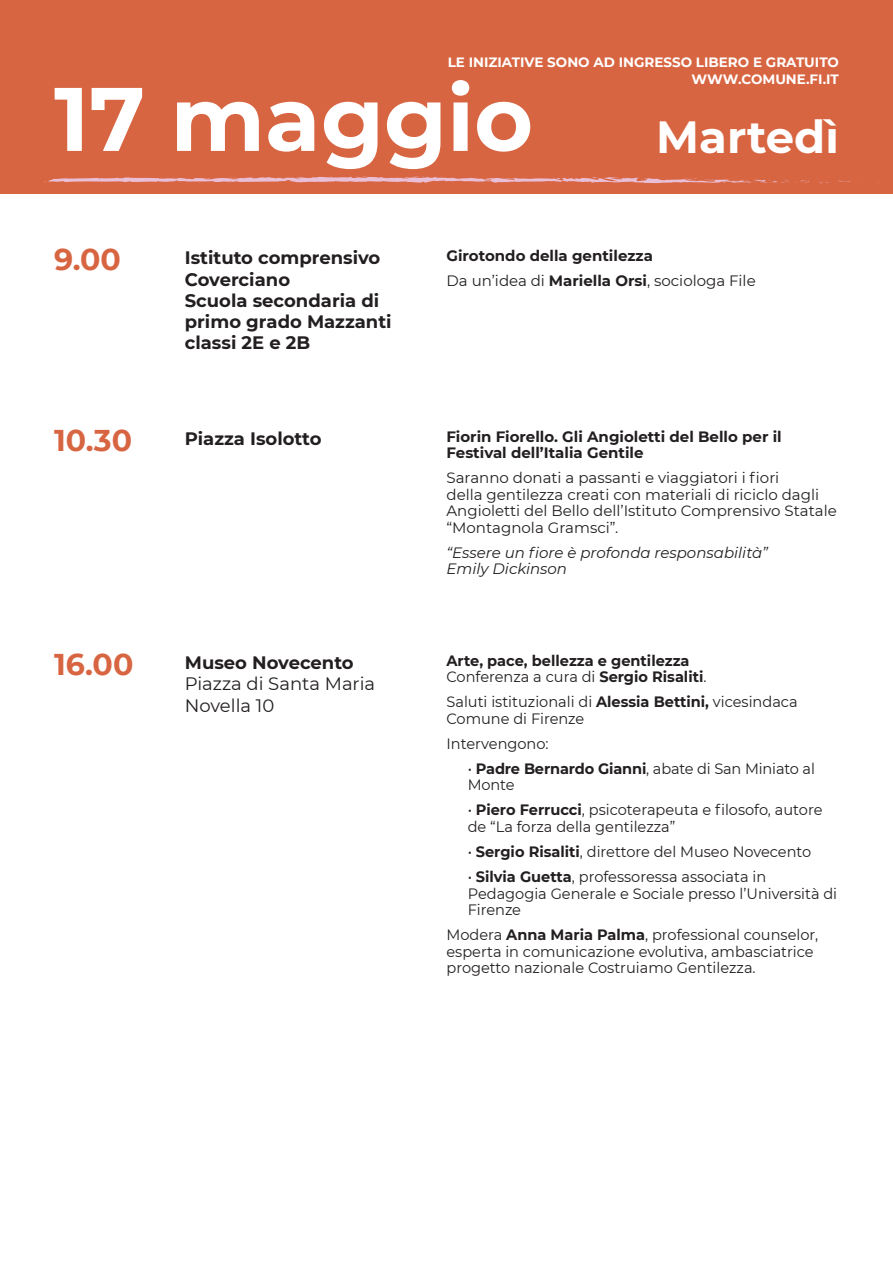
<style>
.page{position:relative;width:893px;height:1263px;background:#fff}
.page>*{position:absolute;margin:0;border:0;box-sizing:border-box;transform-origin:0 0}
.t1{font:700 90px "Montserrat";color:#fff}
.t2{font:700 45px "Montserrat";color:#fff}
.t3{font:700 30px "Montserrat";color:#d86541}
.t4{font:700 18px/21px "Montserrat";color:#231f20}
.t5{font:18px "Montserrat";color:#231f20}
.t6{font:15px/16.5px "Montserrat";color:#231f20}
.t7{font:700 15px/16.5px "Montserrat";color:#231f20}
.t8{font:italic 15px/16.5px "Montserrat";color:#231f20}
.t9{font:700 13.5px/16.5px "Montserrat";color:#fff;text-align:right}
.s1{font-weight:700}
.s2{font-weight:400}
</style>
<div class="page">
<div style="left:0;top:0;width:893px;height:194px;background:#d86541"></div>
<svg style="left:838px;top:180px;width:13px;height:2px"></svg>
<svg style="left:44px;top:176px;width:765px;height:8px"></svg>
<p class="t9" style="left:448px;top:53px;width:393px">LE INIZIATIVE SONO AD INGRESSO LIBERO E GRATUITO<br>WWW.COMUNE.FI.IT</p>
<p class="t1" style="left:54px;top:54px;width:481px">17 maggio</p>
<p class="t2" style="left:656px;top:104px;width:184px">Martedì</p>
<p class="t3" style="left:54px;top:238px;width:68px">9.00</p>
<p class="t4" style="left:185px;top:246px;width:197px">Istituto comprensivo</p>
<p class="t4" style="left:185px;top:268px;width:196px">Coverciano<br>Scuola secondaria di</p>
<p class="t4" style="left:185px;top:310px;width:208px">primo grado Mazzanti classi 2E e 2B</p>
<p class="t7" style="left:446px;top:247px;width:208px">Girotondo della gentilezza</p>
<p class="t6" style="left:446px;top:272px;width:311px">Da un’idea di <span class="s1">Mariella Orsi</span>, sociologa File</p>
<p class="t3" style="left:54px;top:419px;width:80px">10.30</p>
<p class="t4" style="left:185px;top:427px;width:138px">Piazza Isolotto</p>
<p class="t7" style="left:446px;top:428px;width:337px">Fiorin Fiorello. Gli Angioletti del Bello per il<br>Festival dell’Italia Gentile</p>
<p class="t6" style="left:446px;top:469px;width:392px">Saranno donati a passanti e viaggiatori i fiori<br>della gentilezza creati con materiali di riciclo dagli Angioletti del Bello dell’Istituto Comprensivo Statale “Montagnola Gramsci”.</p>
<p class="t8" style="left:446px;top:544px;width:323px">“Essere un fiore è profonda responsabilità”<br>Emily Dickinson</p>
<p class="t3" style="left:54px;top:643px;width:81px">16.00</p>
<p class="t4" style="left:185px;top:651px;width:170px">Museo Novecento</p>
<p class="t5" style="left:185px;top:672px;width:192px">Piazza di Santa Maria</p>
<p class="t5" style="left:185px;top:693px;width:91px">Novella 10</p>
<p class="t7" style="left:446px;top:652px;width:262px">Arte, pace, bellezza e gentilezza<br><span class="s2">Conferenza a cura di</span> Sergio Risaliti<span class="s2">.</span></p>
<p class="t6" style="left:446px;top:693px;width:353px">Saluti istituzionali di <span class="s1">Alessia Bettini,</span> vicesindaca<br>Comune di Firenze</p>
<p class="t6" style="left:446px;top:735px;width:104px">Intervengono:</p>
<p class="t6" style="left:468px;top:760px;width:349px">• <span class="s1">Padre Bernardo Gianni</span>, abate di San Miniato al<br>Monte</p>
<p class="t6" style="left:468px;top:801px;width:356px">• <span class="s1">Piero Ferrucci</span>, psicoterapeuta e filosofo, autore de “La forza della gentilezza”</p>
<p class="t6" style="left:468px;top:843px;width:345px">• <span class="s1">Sergio Risaliti</span>, direttore del Museo Novecento</p>
<p class="t6" style="left:468px;top:868px;width:371px">• <span class="s1">Silvia Guetta</span>, professoressa associata in<br>Pedagogia Generale e Sociale presso l’Università di<br>Firenze</p>
<p class="t6" style="left:446px;top:926px;width:373px">Modera <span class="s1">Anna Maria Palma</span>, professional counselor, esperta in comunicazione evolutiva, ambasciatrice progetto nazionale Costruiamo Gentilezza.</p>
</div>
